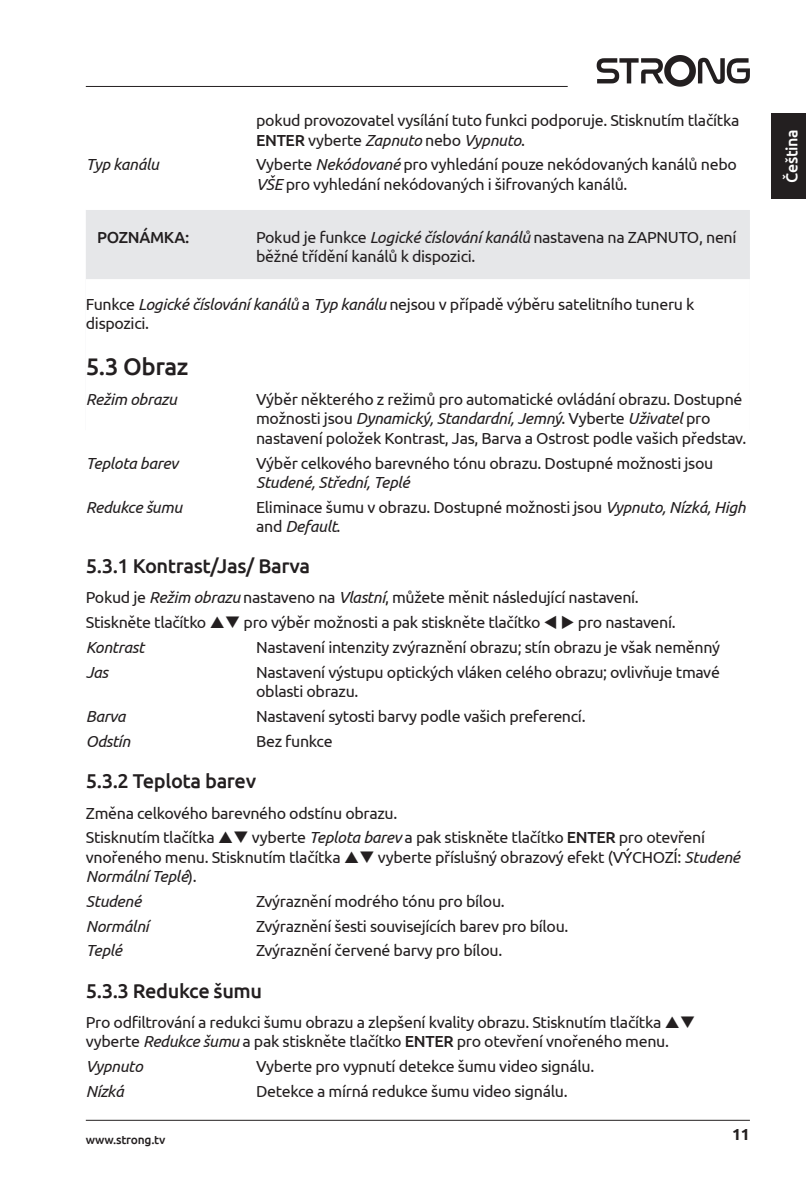
<style>
.page{position:relative;width:806px;height:1191px;background:#fff}
.page>*{position:absolute;margin:0;border:0;box-sizing:border-box;transform-origin:0 0}
.t1{font:500 24px "Ubuntu";letter-spacing:-.02em;color:#231f20}
.t2{font:500 20px "Ubuntu";letter-spacing:-.02em;color:#231f20}
.t3{font:16px/19.2px "Ubuntu";letter-spacing:-.02em;color:#231f20}
.t4{font:italic 16px "Ubuntu";letter-spacing:-.02em;color:#231f20}
.t5{font:500 16px "Ubuntu";letter-spacing:-.02em;color:#231f20}
.t6{font:500 16px "Ubuntu";letter-spacing:-.02em;color:#fff}
.t7{font:700 16px "Ubuntu";color:#231f20}
.t8{font:500 12px "Ubuntu";letter-spacing:-.02em;color:#231f20}
.s1{font-weight:500}
.s2{font-style:italic}
</style>
<div class="page">
<div style="left:86px;top:210px;width:663px;height:220px;background:#e6e7e9"></div>
<div style="left:86px;top:279px;width:663px;height:180px;background:#fff"></div>
<div style="left:771px;top:113px;width:34px;height:85px;background:#231f20"></div>
<svg style="left:596px;top:55px;width:153px;height:32px"></svg>
<hr style="left:86px;top:1120px;width:663px;height:1px;background:#231f20">
<hr style="left:86px;top:86px;width:481px;height:1px;background:#231f20">
<p class="t3" style="left:256px;top:111px;width:484px">pokud provozovatel vysílání tuto funkci podporuje. Stisknutím tlačítka<br><span class="s1">ENTER</span> vyberte <span class="s2">Zapnuto</span> nebo <span class="s2">Vypnuto</span>.</p>
<p class="t4" style="left:86px;top:155px;width:75px">Typ kanálu</p>
<p class="t3" style="left:256px;top:155px;width:482px">Vyberte <span class="s2">Nekódované</span> pro vyhledání pouze nekódovaných kanálů nebo<br><span class="s2">VŠE</span> pro vyhledání nekódovaných i šifrovaných kanálů.</p>
<p class="t5" style="left:97px;top:227px;width:94px">POZNÁMKA:</p>
<p class="t3" style="left:256px;top:227px;width:481px">Pokud je funkce <span class="s2">Logické číslování kanálů</span> nastavena na ZAPNUTO, není běžné třídění kanálů k dispozici.</p>
<p class="t3" style="left:86px;top:294px;width:609px">Funkce <span class="s2">Logické číslování kanálů</span> a <span class="s2">Typ kanálu</span> nejsou v případě výběru satelitního tuneru k dispozici.</p>
<h1 class="t1" style="left:86px;top:351px;width:104px">5.3 Obraz</h1>
<p class="t4" style="left:86px;top:390px;width:92px">Režim obrazu</p>
<p class="t3" style="left:256px;top:389px;width:491px">Výběr některého z režimů pro automatické ovládání obrazu. Dostupné možnosti jsou <span class="s2">Dynamický, Standardní, Jemný</span>. Vyberte <span class="s2">Uživatel</span> pro nastavení položek Kontrast, Jas, Barva a Ostrost podle vašich představ.</p>
<p class="t4" style="left:86px;top:453px;width:94px">Teplota barev</p>
<p class="t3" style="left:256px;top:453px;width:458px">Výběr celkového barevného tónu obrazu. Dostupné možnosti jsou</p>
<p class="t4" style="left:256px;top:472px;width:155px">Studené, Střední, Teplé</p>
<p class="t4" style="left:86px;top:497px;width:98px">Redukce šumu</p>
<p class="t3" style="left:256px;top:497px;width:490px">Eliminace šumu v obrazu. Dostupné možnosti jsou <span class="s2">Vypnuto, Nízká, High </span>and <span class="s2">Default</span>.</p>
<p class="t2" style="left:86px;top:553px;width:226px">5.3.1 Kontrast/Jas/ Barva</p>
<p class="t3" style="left:86px;top:585px;width:591px;line-height:24.8px">Pokud je <span class="s2">Režim obrazu</span> nastaveno na <span class="s2">Vlastní</span>, můžete měnit následující nastavení.<br>Stiskněte tlačítko ❑ pro výběr možnosti a pak stiskněte tlačítko ▼ ◆ pro nastavení.<br><span class="s2">Kontrast</span></p>
<p class="t3" style="left:256px;top:637px;width:465px">Nastavení intenzity zvýraznění obrazu; stín obrazu je však neměnný</p>
<p class="t4" style="left:86px;top:662px;width:24px">Jas</p>
<p class="t3" style="left:256px;top:662px;width:465px">Nastavení výstupu optických vláken celého obrazu; ovlivňuje tmavé oblasti obrazu.</p>
<p class="t4" style="left:86px;top:706px;width:41px">Barva</p>
<p class="t3" style="left:256px;top:706px;width:331px">Nastavení sytosti barvy podle vašich preferencí.</p>
<p class="t4" style="left:86px;top:731px;width:46px">Odstín</p>
<p class="t3" style="left:256px;top:731px;width:78px">Bez funkce</p>
<p class="t2" style="left:86px;top:768px;width:172px">5.3.2 Teplota barev</p>
<p class="t3" style="left:86px;top:800px;width:620px;line-height:24.8px">Změna celkového barevného odstínu obrazu.<br>Stisknutím tlačítka ❑ vyberte <span class="s2">Teplota barev</span> a pak stiskněte tlačítko <span class="s1">ENTER</span> pro otevření</p>
<p class="t3" style="left:86px;top:847px;width:655px">vnořeného menu. Stisknutím tlačítka ❑ vyberte příslušný obrazový efekt (VÝCHOZÍ: <span class="s2">Studené<br>Normální Teplé</span>).</p>
<p class="t4" style="left:86px;top:891px;width:57px">Studené</p>
<p class="t3" style="left:256px;top:891px;width:250px">Zvýraznění modrého tónu pro bílou.</p>
<p class="t4" style="left:86px;top:916px;width:64px">Normální</p>
<p class="t3" style="left:256px;top:915px;width:314px">Zvýraznění šesti souvisejících barev pro bílou.</p>
<p class="t4" style="left:86px;top:941px;width:38px">Teplé</p>
<p class="t3" style="left:256px;top:940px;width:247px">Zvýraznění červené barvy pro bílou.</p>
<p class="t2" style="left:86px;top:977px;width:178px">5.3.3 Redukce šumu</p>
<p class="t3" style="left:86px;top:1012px;width:610px">Pro odfiltrování a redukci šumu obrazu a zlepšení kvality obrazu. Stisknutím tlačítka ❑ vyberte <span class="s2">Redukce šumu</span> a pak stiskněte tlačítko <span class="s1">ENTER</span> pro otevření vnořeného menu.</p>
<p class="t4" style="left:86px;top:1056px;width:59px">Vypnuto</p>
<p class="t3" style="left:256px;top:1056px;width:339px">Vyberte pro vypnutí detekce šumu video signálu.</p>
<p class="t4" style="left:86px;top:1081px;width:40px">Nízká</p>
<p class="t3" style="left:256px;top:1081px;width:313px">Detekce a mírná redukce šumu video signálu.</p>
<p class="t7" style="left:731px;top:1124px;width:19px">11</p>
<p class="t8" style="left:86px;top:1132px;width:81px">www.strong.tv</p>
<p class="t6" style="left:781px;top:183px;width:55px;rotate:-90deg">Čeština</p>
</div>
